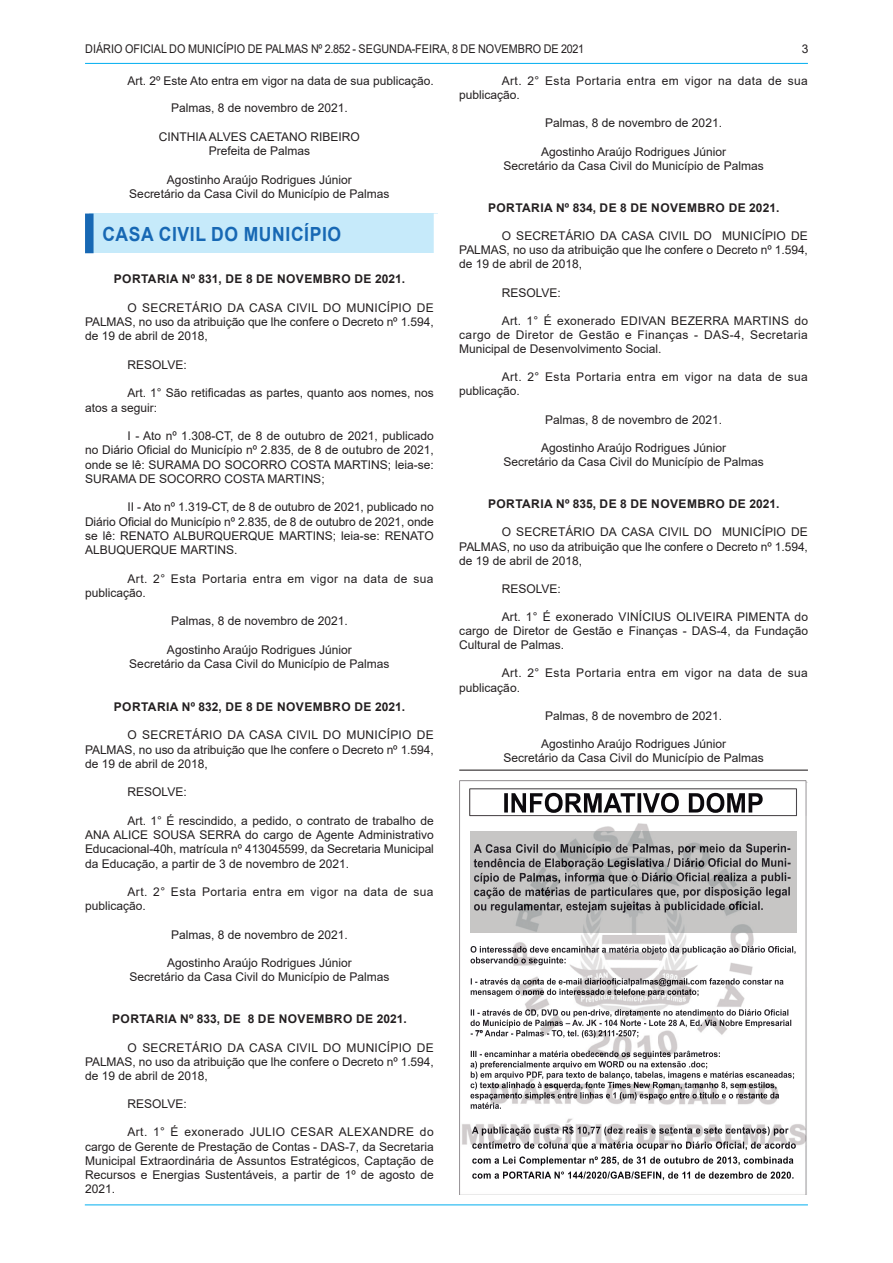
<style>
.page{position:relative;width:893px;height:1263px;background:#fff}
.page>*{position:absolute;margin:0;border:0;box-sizing:border-box;transform-origin:0 0}
.t1{font:700 19.5px "Arial";letter-spacing:.035em;color:#1768b4;scale:.9 1}
.t2{font:12px/14.1px "Arial";color:#231f20;text-align:justify}
.t3{font:12px/14.1px "Arial";letter-spacing:.035em;color:#231f20}
.t4{font:700 12px "Arial";letter-spacing:.035em;color:#231f20}
.t5{font:12px "Arial";color:#231f20;scale:.9 1}
</style>
<div class="page">
<hr style="left:85px;top:1204px;width:723px;height:1px;background:#00aeef">
<hr style="left:85px;top:63px;width:723px;height:1px;background:#00aeef">
<div style="left:89px;top:214px;width:349px;height:39px;background:#c6eafa"></div>
<div style="left:85px;top:214px;width:9px;height:39px;background:#1768b4"></div>
<div style="left:434px;top:214px;width:8px;height:39px;background:#fff"></div>
<hr style="left:459px;top:770px;width:349px;height:1px;background:#231f20">
<img style="left:459px;top:780px;width:349px;height:415px">
<img style="left:470px;top:832px;width:326px;height:100px">
<p class="t5" style="left:85px;top:40px;width:556px">DIÁRIO OFICIAL DO MUNICÍPIO DE PALMAS Nº 2.852 - SEGUNDA-FEIRA, 8 DE NOVEMBRO DE 2021</p>
<p class="t2" style="left:802px;top:41px;width:8px">3</p>
<p class="t2" style="left:128px;top:74px;width:308px">Art. 2º Este Ato entra em vigor na data de sua publicação.</p>
<p class="t2" style="left:171px;top:101px;width:178px">Palmas, 8 de novembro de 2021.</p>
<p class="t2" style="left:159px;top:129px;width:202px;text-align:center">CINTHIA ALVES CAETANO RIBEIRO<br>Prefeita de Palmas</p>
<p class="t2" style="left:129px;top:172px;width:262px;text-align:center">Agostinho Araújo Rodrigues Júnior<br>Secretário da Casa Civil do Município de Palmas</p>
<h1 class="t1" style="left:102px;top:220px;width:267px">CASA CIVIL DO MUNICÍPIO</h1>
<p class="t4" style="left:114px;top:271px;width:293px">PORTARIA Nº 831, DE 8 DE NOVEMBRO DE 2021.</p>
<p class="t2" style="left:85px;top:300px;width:350px;text-indent:43px">O SECRETÁRIO DA CASA CIVIL DO MUNICÍPIO DE PALMAS, no uso da atribuição que lhe confere o Decreto nº 1.594, de 19 de abril de 2018,</p>
<p class="t2" style="left:128px;top:357px;width:61px">RESOLVE:</p>
<p class="t2" style="left:85px;top:386px;width:350px;text-indent:43px">Art. 1° São retificadas as partes, quanto aos nomes, nos atos a seguir:</p>
<p class="t2" style="left:85px;top:429px;width:350px;text-indent:43px">I - Ato nº 1.308-CT, de 8 de outubro de 2021, publicado no Diário Oficial do Município nº 2.835, de 8 de outubro de 2021, onde se lê: SURAMA DO SOCORRO COSTA MARTINS; leia-se:<br>SURAMA DE SOCORRO COSTA MARTINS;</p>
<p class="t2" style="left:85px;top:500px;width:350px;text-indent:43px">II - Ato nº 1.319-CT, de 8 de outubro de 2021, publicado no Diário Oficial do Município nº 2.835, de 8 de outubro de 2021, onde se lê: RENATO ALBURQUERQUE MARTINS; leia-se: RENATO ALBUQUERQUE MARTINS.</p>
<p class="t3" style="left:85px;top:571px;width:350px;text-indent:43px">Art. 2° Esta Portaria entra em vigor na data de sua publicação.</p>
<p class="t2" style="left:171px;top:614px;width:178px">Palmas, 8 de novembro de 2021.</p>
<p class="t2" style="left:129px;top:642px;width:262px;text-align:center">Agostinho Araújo Rodrigues Júnior<br>Secretário da Casa Civil do Município de Palmas</p>
<p class="t4" style="left:114px;top:698px;width:293px">PORTARIA Nº 832, DE 8 DE NOVEMBRO DE 2021.</p>
<p class="t2" style="left:85px;top:728px;width:350px;text-indent:43px">O SECRETÁRIO DA CASA CIVIL DO MUNICÍPIO DE PALMAS, no uso da atribuição que lhe confere o Decreto nº 1.594, de 19 de abril de 2018,</p>
<p class="t2" style="left:128px;top:785px;width:61px">RESOLVE:</p>
<p class="t2" style="left:85px;top:813px;width:350px;text-indent:43px">Art. 1° É rescindido, a pedido, o contrato de trabalho de ANA ALICE SOUSA SERRA do cargo de Agente Administrativo Educacional-40h, matrícula nº 413045599, da Secretaria Municipal da Educação, a partir de 3 de novembro de 2021.</p>
<p class="t3" style="left:85px;top:884px;width:350px;text-indent:43px">Art. 2° Esta Portaria entra em vigor na data de sua publicação.</p>
<p class="t2" style="left:171px;top:927px;width:178px">Palmas, 8 de novembro de 2021.</p>
<p class="t2" style="left:129px;top:955px;width:262px;text-align:center">Agostinho Araújo Rodrigues Júnior<br>Secretário da Casa Civil do Município de Palmas</p>
<p class="t4" style="left:112px;top:1011px;width:296px">PORTARIA Nº 833, DE 8 DE NOVEMBRO DE 2021.</p>
<p class="t2" style="left:85px;top:1040px;width:350px;text-indent:43px">O SECRETÁRIO DA CASA CIVIL DO MUNICÍPIO DE PALMAS, no uso da atribuição que lhe confere o Decreto nº 1.594, de 19 de abril de 2018,</p>
<p class="t2" style="left:128px;top:1096px;width:61px">RESOLVE:</p>
<p class="t2" style="left:85px;top:1125px;width:350px;text-indent:43px">Art. 1° É exonerado JULIO CESAR ALEXANDRE do cargo de Gerente de Prestação de Contas - DAS-7, da Secretaria Municipal Extraordinária de Assuntos Estratégicos, Captação de Recursos e Energias Sustentáveis, a partir de 1º de agosto de 2021.</p>
<p class="t3" style="left:459px;top:74px;width:350px;text-indent:43px">Art. 2° Esta Portaria entra em vigor na data de sua publicação.</p>
<p class="t2" style="left:545px;top:116px;width:178px">Palmas, 8 de novembro de 2021.</p>
<p class="t2" style="left:504px;top:144px;width:262px;text-align:center">Agostinho Araújo Rodrigues Júnior<br>Secretário da Casa Civil do Município de Palmas</p>
<p class="t4" style="left:488px;top:199px;width:293px">PORTARIA Nº 834, DE 8 DE NOVEMBRO DE 2021.</p>
<p class="t2" style="left:459px;top:229px;width:350px;text-indent:43px">O SECRETÁRIO DA CASA CIVIL DO MUNICÍPIO DE PALMAS, no uso da atribuição que lhe confere o Decreto nº 1.594, de 19 de abril de 2018,</p>
<p class="t2" style="left:502px;top:285px;width:61px">RESOLVE:</p>
<p class="t2" style="left:459px;top:314px;width:350px;text-indent:43px">Art. 1° É exonerado EDIVAN BEZERRA MARTINS do cargo de Diretor de Gestão e Finanças - DAS-4, Secretaria Municipal de Desenvolvimento Social.</p>
<p class="t3" style="left:459px;top:370px;width:350px;text-indent:43px">Art. 2° Esta Portaria entra em vigor na data de sua publicação.</p>
<p class="t2" style="left:545px;top:412px;width:178px">Palmas, 8 de novembro de 2021.</p>
<p class="t2" style="left:504px;top:440px;width:262px;text-align:center">Agostinho Araújo Rodrigues Júnior<br>Secretário da Casa Civil do Município de Palmas</p>
<p class="t4" style="left:488px;top:495px;width:293px">PORTARIA Nº 835, DE 8 DE NOVEMBRO DE 2021.</p>
<p class="t2" style="left:459px;top:525px;width:350px;text-indent:43px">O SECRETÁRIO DA CASA CIVIL DO MUNICÍPIO DE PALMAS, no uso da atribuição que lhe confere o Decreto nº 1.594, de 19 de abril de 2018,</p>
<p class="t2" style="left:502px;top:581px;width:61px">RESOLVE:</p>
<p class="t2" style="left:459px;top:610px;width:350px;text-indent:43px">Art. 1° É exonerado VINÍCIUS OLIVEIRA PIMENTA do cargo de Diretor de Gestão e Finanças - DAS-4, da Fundação Cultural de Palmas.</p>
<p class="t3" style="left:459px;top:666px;width:350px;text-indent:43px">Art. 2° Esta Portaria entra em vigor na data de sua publicação.</p>
<p class="t2" style="left:545px;top:708px;width:178px">Palmas, 8 de novembro de 2021.</p>
<p class="t2" style="left:504px;top:737px;width:262px;text-align:center">Agostinho Araújo Rodrigues Júnior<br>Secretário da Casa Civil do Município de Palmas</p>
</div>
